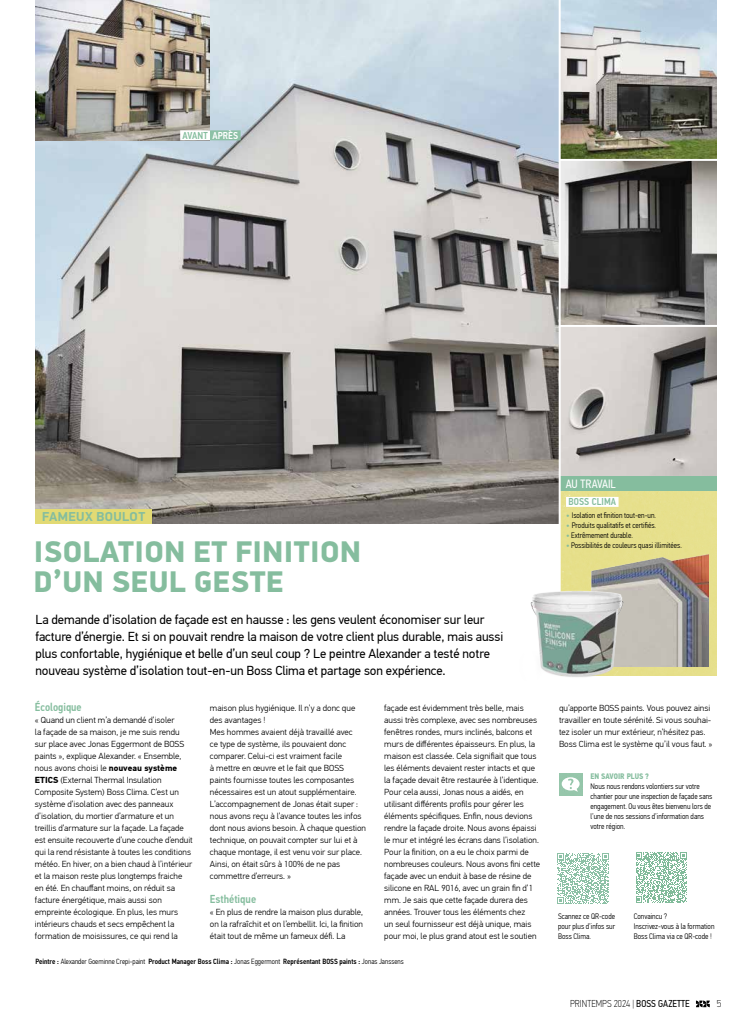
<style>
.page{position:relative;width:752px;height:1035px;background:#fff}
.page>*{position:absolute;margin:0;border:0;box-sizing:border-box;transform-origin:0 0}
.t1{font:900 30px/30px "PFDIN Display Pro";letter-spacing:.015em;color:#85bd9e}
.t2{font:13px/17px "PF Din Text Pro";letter-spacing:-.005em;color:#000}
.t3{font:700 13px "PFDIN Display Pro";letter-spacing:.025em;color:#85bd9e}
.t4{font:12px "PF Din Text Cond Pro";letter-spacing:-.01em;color:#fff}
.t5{font:500 11.5px "PF Din Text Cond Pro";color:#85bd9e}
.t6{font:100 10px "PF Din Text Cond Pro";letter-spacing:.005em;color:#000}
.t7{font:500 10px "PF Din Text Cond Pro";letter-spacing:.01em;color:#85bd9e}
.t8{font:100 10px "PFDIN Display Pro";color:#000}
.t9{font:300 8.8px/12px "PF Din Text Pro";color:#000}
.t10{font:300 8px/10px "PF Din Text Cond Pro";color:#000}
.t11{font:700 8px "PF Din Text Cond Pro";color:#85bd9e}
.t12{font:500 7.5px "PF Din Text Cond Pro";color:#000}
.s1{color:#fff}
.s2{font-weight:700}
.s3{font-weight:300}
.s4{font-weight:500;color:#85bd9e}
.s5{font-weight:400}
</style>
<div class="page">
<div style="left:560px;top:490px;width:156px;height:185px;background:#e6e08c"></div>
<div style="left:558px;top:476px;width:158px;height:14px;background:#85bd9e"></div>
<img style="left:586px;top:544px;width:122px;height:122px">
<img style="left:560px;top:161px;width:156px;height:164px">
<img style="left:560px;top:0;width:156px;height:159px">
<img style="left:560px;top:327px;width:156px;height:149px">
<img style="left:35px;top:0;width:523px;height:524px">
<img style="left:35px;top:0;width:175px;height:140px">
<div style="left:180px;top:130px;width:30px;height:10px;background:#fff"></div>
<div style="left:210px;top:130px;width:30px;height:10px;background:#8dc1a6"></div>
<svg style="left:695px;top:1000px;width:14px;height:7px"></svg>
<img style="left:559px;top:773px;width:22px;height:23px">
<svg style="left:561px;top:777px;width:18px;height:15px"></svg>
<div style="left:35px;top:510px;width:117px;height:14px;background:#e2da74"></div>
<div style="left:565px;top:497px;width:53px;height:10px;background:#fff"></div>
<svg style="left:557px;top:853px;width:51px;height:51px"></svg>
<svg style="left:636px;top:852px;width:50px;height:51px"></svg>
<hr style="left:558px;top:0;width:2px;height:686px;background:#fff">
<img style="left:530px;top:580px;width:111px;height:97px">
<p class="t7" style="left:182px;top:129px;width:57px">AVANT <span class="s1">APRÈS</span></p>
<h2 class="t3" style="left:42px;top:509px;width:105px">FAMEUX BOULOT</h2>
<h1 class="t1" style="left:34px;top:538px;width:328px">ISOLATION ET FINITION<br>D’UN SEUL GESTE</h1>
<p class="t2" style="left:35px;top:611px;width:469px">La demande d’isolation de façade est en hausse : les gens veulent économiser sur leur facture d’énergie. Et si on pouvait rendre la maison de votre client plus durable, mais aussi plus confortable, hygiénique et belle d’un seul coup ? Le peintre Alexander a testé notre nouveau système d’isolation tout-en-un Boss Clima et partage son expérience.</p>
<p class="t9" style="left:210px;top:702px;width:157px">maison plus hygiénique. Il n’y a donc que des avantages !<br>Mes hommes avaient déjà travaillé avec<br>ce type de système, ils pouvaient donc comparer. Celui-ci est vraiment facile<br>à mettre en œuvre et le fait que BOSS paints fournisse toutes les composantes nécessaires est un atout supplémentaire.<br>L’accompagnement de Jonas était super : nous avons reçu à l’avance toutes les infos dont nous avions besoin. À chaque question technique, on pouvait compter sur lui et à chaque montage, il est venu voir sur place.<br>Ainsi, on était sûrs à 100% de ne pas commettre d’erreurs. »</p>
<h3 class="t5" style="left:210px;top:892px;width:48px">Esthétique</h3>
<p class="t9" style="left:210px;top:906px;width:155px;text-align:justify">« En plus de rendre la maison plus durable, on la rafraîchit et on l’embellit. Ici, la finition était tout de même un fameux défi. La</p>
<h3 class="t5" style="left:35px;top:700px;width:48px">Écologique</h3>
<p class="t9" style="left:35px;top:714px;width:159px">« Quand un client m’a demandé d’isoler<br>la façade de sa maison, je me suis rendu sur place avec Jonas Eggermont de BOSS paints », explique Alexander. « Ensemble, nous avons choisi le <span class="s2">nouveau système ETICS</span> (External Thermal Insulation Composite System) Boss Clima. C’est un système d’isolation avec des panneaux d’isolation, du mortier d’armature et un treillis d’armature sur la façade. La façade est ensuite recouverte d’une couche d’enduit qui la rend résistante à toutes les conditions météo. En hiver, on a bien chaud à l’intérieur et la maison reste plus longtemps fraiche en été. En chauffant moins, on réduit sa facture énergétique, mais aussi son empreinte écologique. En plus, les murs intérieurs chauds et secs empêchent la formation de moisissures, ce qui rend la</p>
<p class="t9" style="left:384px;top:702px;width:157px">façade est évidemment très belle, mais aussi très complexe, avec ses nombreuses fenêtres rondes, murs inclinés, balcons et murs de différentes épaisseurs. En plus, la maison est classée. Cela signifiait que tous les éléments devaient rester intacts et que la façade devait être restaurée à l’identique.<br>Pour cela aussi, Jonas nous a aidés, en utilisant différents profils pour gérer les éléments spécifiques. Enfin, nous devions rendre la façade droite. Nous avons épaissi le mur et intégré les écrans dans l’isolation.<br>Pour la finition, on a eu le choix parmi de nombreuses couleurs. Nous avons fini cette façade avec un enduit à base de résine de silicone en RAL 9016, avec un grain fin d’1 mm. Je sais que cette façade durera des années. Trouver tous les éléments chez<br>un seul fournisseur est déjà unique, mais pour moi, le plus grand atout est le soutien</p>
<p class="t12" style="left:35px;top:957px;width:369px">Peintre : <span class="s3">Alexander Goeminne Crepi-paint</span> Product Manager Boss Clima : <span class="s3">Jonas Eggermont</span> Représentant BOSS paints : <span class="s3">Jonas Janssens</span></p>
<h3 class="t4" style="left:565px;top:476px;width:52px">AU TRAVAIL</h3>
<p class="t7" style="left:568px;top:496px;width:49px">BOSS CLIMA</p>
<p class="t10" style="left:565px;top:511px;width:91px"><span class="s4">•</span> Isolation et finition tout-en-un.</p>
<p class="t10" style="left:565px;top:521px;width:91px"><span class="s4">•</span> Produits qualitatifs et certifiés.</p>
<p class="t10" style="left:565px;top:531px;width:68px"><span class="s4">•</span> Extrêmement durable.</p>
<p class="t10" style="left:565px;top:541px;width:117px"><span class="s4">•</span> Possibilités de couleurs quasi illimitées.</p>
<p class="t9" style="left:558px;top:702px;width:155px">qu’apporte BOSS paints. Vous pouvez ainsi travailler en toute sérénité. Si vous souhai&shy;tez isoler un mur extérieur, n’hésitez pas.<br>Boss Clima est le système qu’il vous faut. »</p>
<p class="t11" style="left:590px;top:771px;width:60px">EN SAVOIR PLUS ?</p>
<p class="t10" style="left:590px;top:781px;width:123px">Nous nous rendons volontiers sur votre chantier pour une inspection de façade sans engagement. Ou vous êtes bienvenu lors de l’une de nos sessions d’information dans votre région.</p>
<p class="t10" style="left:557px;top:911px;width:59px;text-align:justify">Scannez ce QR-code pour plus d’infos sur Boss Clima.</p>
<p class="t10" style="left:633px;top:911px;width:82px">Convaincu ?<br>Inscrivez-vous à la formation<br>Boss Clima via ce QR-code !</p>
<p class="t6" style="left:569px;top:998px;width:121px">PRINTEMPS 2024 | <span class="s5">BOSS GAZETTE</span></p>
<p class="t8" style="left:716px;top:998px;width:6px">5</p>
</div>
